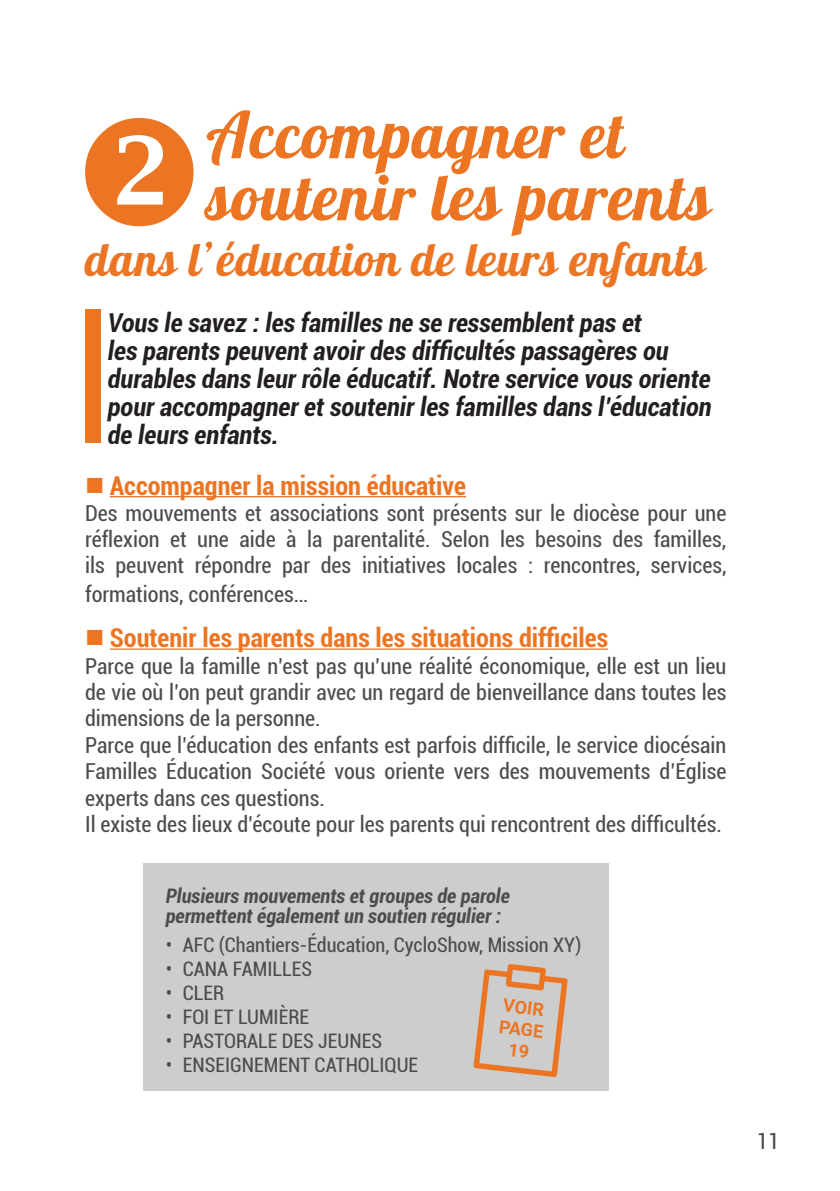
<style>
.page{position:relative;width:840px;height:1191px;background:#fff}
.page>*{position:absolute;margin:0;border:0;box-sizing:border-box;transform-origin:0 0}
.t1{font:64px/62px "Lobster 1.4";letter-spacing:.02em;color:#ec7523}
.t2{font:46px "Lobster 1.4";letter-spacing:.02em;color:#ec7523}
.t3{font:italic 700 condensed 26px/28px "Roboto";color:#231f20}
.t4{font:700 condensed 26px "Roboto";color:#ec7523}
.t5{font:condensed 22px/26.4px "Roboto";color:#4b4c4d;text-align:justify}
.t6{font:condensed 20px "Roboto";color:#4b4c4d}
.t7{font:italic 700 condensed 20px/20px "Roboto";color:#4b4c4d}
.t8{font:700 18px/21.6px "Roboto";color:#ec7523;text-align:center}
</style>
<div class="page">
<div style="left:143px;top:863px;width:465px;height:227px;background:#cdcdcd"></div>
<hr style="left:110px;top:496px;width:356px;height:1px;background:#ec7523">
<hr style="left:110px;top:648px;width:497px;height:2px;background:#ec7523">
<div style="left:85px;top:309px;width:16px;height:134px;background:#ec7523"></div>
<svg style="left:473px;top:964px;width:94px;height:113px"></svg>
<p class="t1" style="left:206px;top:103px;width:502px">Accompagner et soutenir les parents</p>
<p class="t2" style="left:85px;top:230px;width:618px">dans l’éducation de leurs enfants</p>
<p class="t3" style="left:108px;top:308px;width:605px">Vous le savez : les familles ne se ressemblent pas et<br>les parents peuvent avoir des difficultés passagères ou durables dans leur rôle éducatif. Notre service vous oriente pour accompagner et soutenir les familles dans l’éducation de leurs enfants.</p>
<p class="t4" style="left:85px;top:467px;width:382px">■ Accompagner la mission éducative</p>
<p class="t5" style="left:85px;top:499px;width:642px">Des mouvements et associations sont présents sur le diocèse pour une réflexion et une aide à la parentalité. Selon les besoins des familles, ils peuvent répondre par des initiatives locales : rencontres, services,</p>
<p class="t5" style="left:85px;top:580px;width:223px">formations, conférences…</p>
<p class="t4" style="left:85px;top:620px;width:524px">■ Soutenir les parents dans les situations difficiles</p>
<p class="t5" style="left:85px;top:652px;width:642px">Parce que la famille n’est pas qu’une réalité économique, elle est un lieu de vie où l’on peut grandir avec un regard de bienveillance dans toutes les dimensions de la personne.</p>
<p class="t5" style="left:85px;top:731px;width:642px">Parce que l’éducation des enfants est parfois difficile, le service diocésain Familles Éducation Société vous oriente vers des mouvements d’Église experts dans ces questions.</p>
<p class="t5" style="left:85px;top:810px;width:638px">Il existe des lieux d’écoute pour les parents qui rencontrent des difficultés.</p>
<p class="t7" style="left:166px;top:884px;width:345px">Plusieurs mouvements et groupes de parole permettent également un soutien régulier :</p>
<p class="t6" style="left:166px;top:931px;width:417px">• AFC (Chantiers-Éducation, CycloShow, Mission XY)</p>
<p class="t6" style="left:166px;top:955px;width:148px">• CANA FAMILLES</p>
<p class="t6" style="left:166px;top:979px;width:60px">• CLER</p>
<p class="t6" style="left:166px;top:1003px;width:145px">• FOI ET LUMIÈRE</p>
<p class="t6" style="left:166px;top:1027px;width:218px">• PASTORALE DES JEUNES</p>
<p class="t6" style="left:166px;top:1051px;width:254px">• ENSEIGNEMENT CATHOLIQUE</p>
<p class="t8" style="left:502px;top:993px;width:46px;rotate:6deg">VOIR<br>PAGE<br>19</p>
<p class="t5" style="left:756px;top:1127px;width:24px">11</p>
</div>
